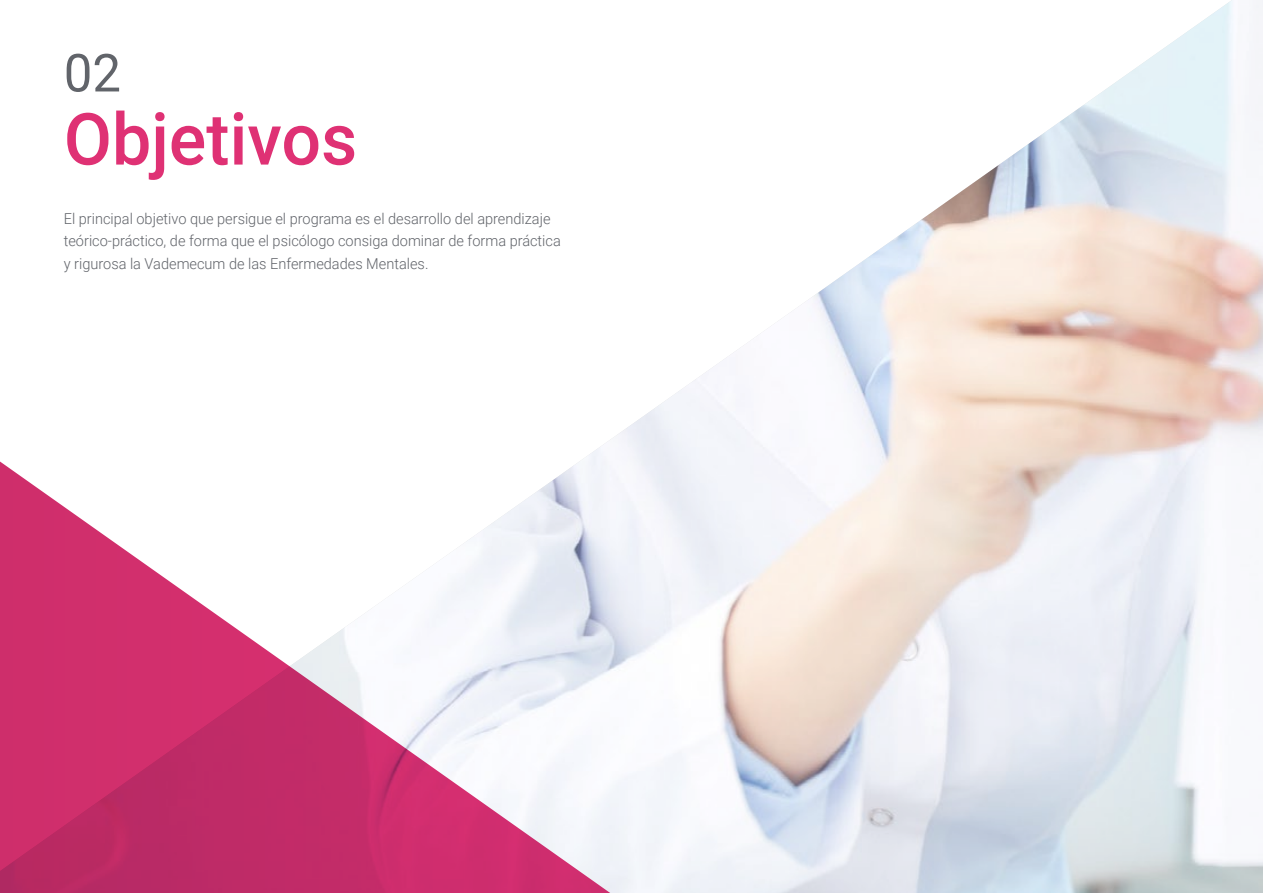
<style>
.page{position:relative;width:1263px;height:893px;background:#fff}
.page>*{position:absolute;margin:0;border:0;box-sizing:border-box;transform-origin:0 0}
.t1{font:500 72px "Roboto";color:#df3174}
.t2{font:52.5px "Roboto";color:#61646a}
.t3{font:300 15px/22.5px "Roboto";color:#61646a}
</style>
<div class="page">
<img style="left:602px;top:0;width:661px;height:893px">
<svg style="left:0;top:446px;width:640px;height:447px"></svg>
<h2 class="t2" style="left:64px;top:36px;width:59px">02</h2>
<h1 class="t1" style="left:64px;top:89px;width:295px">Objetivos</h1>
<p class="t3" style="left:64px;top:207px;width:499px">El principal objetivo que persigue el programa es el desarrollo del aprendizaje teórico-práctico, de forma que el psicólogo consiga dominar de forma práctica y rigurosa la Vademecum de las Enfermedades Mentales.</p>
</div>
